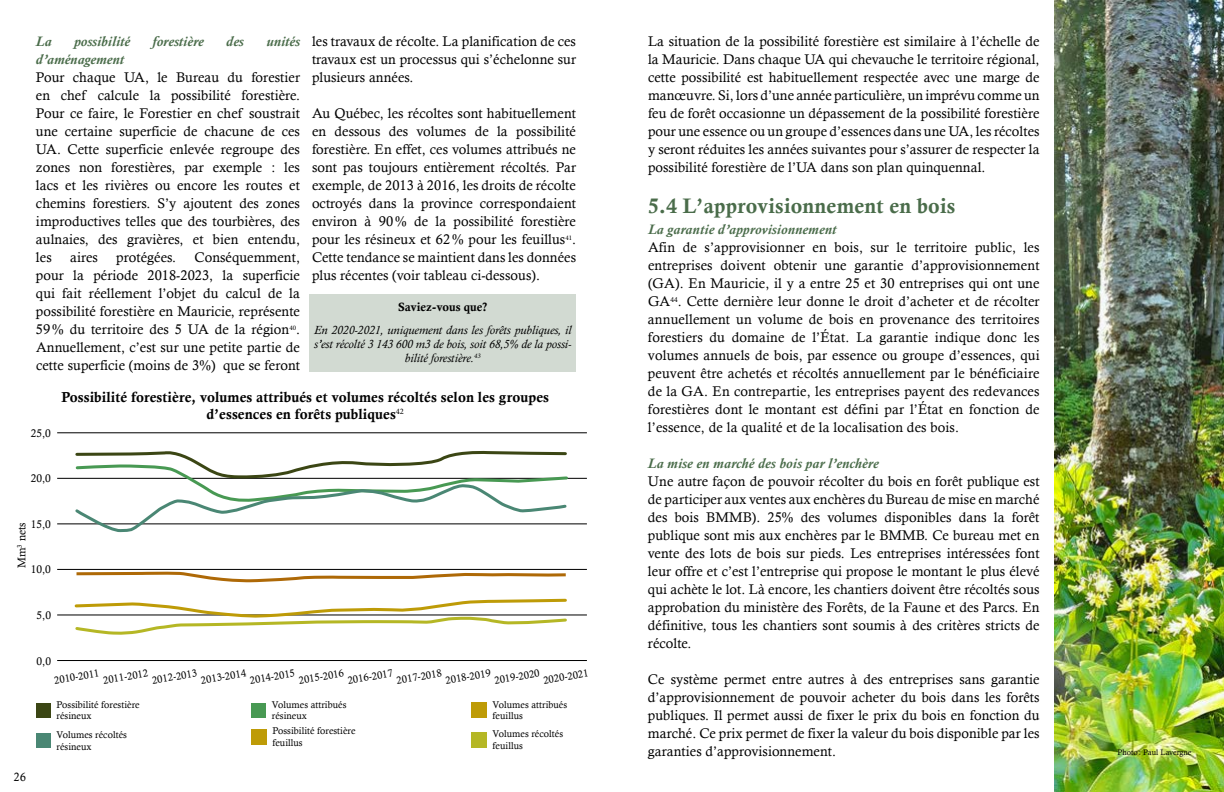
<style>
.page{position:relative;width:1224px;height:792px;background:#fff}
.page>*{position:absolute;margin:0;border:0;box-sizing:border-box;transform-origin:0 0}
.t1{font:21px "Calis MT Bol";letter-spacing:.01em;color:#4a6c4a}
.t2{font:14.4px/17.3px "Calis MT Bol";letter-spacing:.005em;color:#000;text-align:center}
.t3{font:14px/18px "Calisto";letter-spacing:.005em;color:#000;text-align:justify}
.t4{font:italic 700 14px "Calisto";letter-spacing:.01em;color:#4a6c4a}
.t5{font:italic 12px/14.4px "Calisto";letter-spacing:.005em;color:#000;text-align:center}
.t6{font:12px "Calis MT Bol";letter-spacing:.005em;color:#000}
.t7{font:12px "Calisto";color:#000;scale:.95 1}
.t8{font:11.2px "Calisto";letter-spacing:.005em;color:#000}
.t9{font:11.1px "Calisto";letter-spacing:.005em;color:#000}
.t10{font:10.4px "Calisto";color:#000}
.t11{font:9.7px/11.7px "Calisto";letter-spacing:.005em;color:#000}
.t12{font:8px "Calisto";color:#000}
</style>
<div class="page">
<img style="left:1055px;top:0;width:169px;height:792px">
<hr style="left:57px;top:660px;width:530px;height:1px;background:#000">
<hr style="left:57px;top:614px;width:530px;height:1px;background:#000">
<hr style="left:57px;top:569px;width:530px;height:1px;background:#000">
<hr style="left:57px;top:523px;width:530px;height:1px;background:#000">
<hr style="left:57px;top:478px;width:530px;height:1px;background:#000">
<hr style="left:57px;top:432px;width:530px;height:1px;background:#000">
<svg style="left:74px;top:450px;width:496px;height:83px"></svg>
<svg style="left:76px;top:571px;width:490px;height:12px"></svg>
<svg style="left:73px;top:598px;width:495px;height:37px"></svg>
<div style="left:36px;top:733px;width:15px;height:15px;background:#4a8774"></div>
<div style="left:36px;top:703px;width:15px;height:14px;background:#3b4614"></div>
<div style="left:472px;top:732px;width:15px;height:15px;background:#b5b725"></div>
<div style="left:472px;top:703px;width:15px;height:15px;background:#be9b07"></div>
<div style="left:251px;top:703px;width:15px;height:14px;background:#489953"></div>
<div style="left:251px;top:729px;width:15px;height:15px;background:#be9b07"></div>
<div style="left:310px;top:294px;width:266px;height:77px;background:#d2dad2"></div>
<p class="t4" style="left:36px;top:33px;width:17px">La</p>
<p class="t4" style="left:74px;top:33px;width:57px">possibilité</p>
<p class="t4" style="left:153px;top:33px;width:53px">forestière</p>
<p class="t4" style="left:226px;top:33px;width:19px">des</p>
<p class="t4" style="left:266px;top:33px;width:35px">unités</p>
<p class="t4" style="left:36px;top:51px;width:90px">d’aménagement</p>
<p class="t3" style="left:36px;top:68px;width:266px">Pour chaque UA, le Bureau du forestier en chef calcule la possibilité forestière.<br>Pour ce faire, le Forestier en chef soustrait une certaine superficie de chacune de ces UA. Cette superficie enlevée regroupe des zones non forestières, par exemple : les lacs et les rivières ou encore les routes et chemins forestiers. S’y ajoutent des zones improductives telles que des tourbières, des aulnaies, des gravières, et bien entendu, les</p>
<p class="t3" style="left:70px;top:248px;width:29px">aires</p>
<p class="t3" style="left:116px;top:248px;width:61px">protégées.</p>
<p class="t3" style="left:36px;top:248px;width:266px;text-indent:159px">Conséquemment, pour la période 2018-2023, la superficie qui fait réellement l’objet du calcul de la possibilité forestière en Mauricie, représente 59% du territoire des 5 UA de la région<sup>40</sup>.<br>Annuellement, c’est sur une petite partie de cette superficie (moins de 3%) que se feront</p>
<p class="t3" style="left:312px;top:32px;width:266px">les travaux de récolte. La planification de ces travaux est un processus qui s’échelonne sur plusieurs années.</p>
<p class="t3" style="left:312px;top:104px;width:266px">Au Québec, les récoltes sont habituellement en dessous des volumes de la possibilité forestière. En effet, ces volumes attribués ne sont pas toujours entièrement récoltés. Par exemple, de 2013 à 2016, les droits de récolte octroyés dans la province correspondaient environ à 90% de la possibilité forestière pour les résineux et 62% pour les feuillus<sup>41</sup>.<br>Cette tendance se maintient dans les données plus récentes (voir tableau ci-dessous).</p>
<p class="t6" style="left:398px;top:300px;width:91px">Saviez-vous que?</p>
<p class="t5" style="left:314px;top:322px;width:259px">En 2020-2021, uniquement dans les forêts publiques, il s’est récolté 3 143 600 m3 de bois, soit 68,5% de la possi&shy;bilité forestière.<sup>43</sup></p>
<p class="t9" style="left:31px;top:427px;width:22px">25,0</p>
<p class="t2" style="left:61px;top:388px;width:489px">Possibilité forestière, volumes attribués et volumes récoltés selon les groupes d’essences en forêts publiques<sup>42</sup></p>
<p class="t9" style="left:31px;top:472px;width:22px">20,0</p>
<p class="t9" style="left:31px;top:518px;width:22px">15,0</p>
<p class="t8" style="left:15px;top:568px;width:47px;rotate:-90deg">Mm<sup>3</sup> nets</p>
<p class="t9" style="left:31px;top:563px;width:22px">10,0</p>
<p class="t9" style="left:36px;top:609px;width:16px">5,0</p>
<p class="t9" style="left:36px;top:654px;width:16px">0,0</p>
<p class="t10" style="left:53px;top:675px;width:47px;rotate:-10deg">2010-2011</p>
<p class="t10" style="left:102px;top:675px;width:47px;rotate:-10deg">2011-2012</p>
<p class="t10" style="left:151px;top:675px;width:47px;rotate:-10deg">2012-2013</p>
<p class="t10" style="left:200px;top:675px;width:47px;rotate:-10deg">2013-2014</p>
<p class="t10" style="left:249px;top:675px;width:47px;rotate:-10deg">2014-2015</p>
<p class="t10" style="left:298px;top:675px;width:47px;rotate:-10deg">2015-2016</p>
<p class="t10" style="left:347px;top:675px;width:47px;rotate:-10deg">2016-2017</p>
<p class="t10" style="left:396px;top:675px;width:47px;rotate:-10deg">2017-2018</p>
<p class="t10" style="left:445px;top:675px;width:47px;rotate:-10deg">2018-2019</p>
<p class="t10" style="left:493px;top:675px;width:47px;rotate:-10deg">2019-2020</p>
<p class="t10" style="left:542px;top:675px;width:47px;rotate:-10deg">2020-2021</p>
<p class="t7" style="left:14px;top:770px;width:14px">26</p>
<p class="t11" style="left:57px;top:698px;width:85px">Possibilité forestière résineux</p>
<p class="t11" style="left:57px;top:729px;width:72px">Volumes récoltés résineux</p>
<p class="t11" style="left:272px;top:698px;width:76px">Volumes attribués résineux</p>
<p class="t11" style="left:272px;top:725px;width:85px">Possibilité forestière feuillus</p>
<p class="t11" style="left:493px;top:698px;width:76px">Volumes attribués feuillus</p>
<p class="t11" style="left:493px;top:728px;width:72px">Volumes récoltés feuillus</p>
<p class="t3" style="left:648px;top:32px;width:393px">La situation de la possibilité forestière est similaire à l’échelle de la Mauricie. Dans chaque UA qui chevauche le territoire régional, cette possibilité est habituellement respectée avec une marge de manœuvre. Si, lors d’une année particulière, un imprévu comme un feu de forêt occasionne un dépassement de la possibilité forestière pour une essence ou un groupe d’essences dans une UA, les récoltes y seront réduites les années suivantes pour s’assurer de respecter la possibilité forestière de l’UA dans son plan quinquennal.</p>
<h1 class="t1" style="left:648px;top:194px;width:309px">5.4 L’approvisionnement en bois</h1>
<p class="t4" style="left:648px;top:221px;width:190px">La garantie d’approvisionnement</p>
<p class="t3" style="left:648px;top:238px;width:393px">Afin de s’approvisionner en bois, sur le territoire public, les entreprises doivent obtenir une garantie d’approvisionnement (GA). En Mauricie, il y a entre 25 et 30 entreprises qui ont une GA<sup>44</sup>. Cette dernière leur donne le droit d’acheter et de récolter annuellement un volume de bois en provenance des territoires forestiers du domaine de l’État. La garantie indique donc les volumes annuels de bois, par essence ou groupe d’essences, qui peuvent être achetés et récoltés annuellement par le bénéficiaire de la GA. En contrepartie, les entreprises payent des redevances forestières dont le montant est défini par l’État en fonction de l’essence, de la qualité et de la localisation des bois.</p>
<p class="t4" style="left:648px;top:455px;width:232px">La mise en marché des bois par l’enchère</p>
<p class="t3" style="left:648px;top:472px;width:393px">Une autre façon de pouvoir récolter du bois en forêt publique est de participer aux ventes aux enchères du Bureau de mise en marché des bois BMMB). 25% des volumes disponibles dans la forêt publique sont mis aux enchères par le BMMB. Ce bureau met en vente des lots de bois sur pieds. Les entreprises intéressées font leur offre et c’est l’entreprise qui propose le montant le plus élevé qui achète le lot. Là encore, les chantiers doivent être récoltés sous approbation du ministère des Forêts, de la Faune et des Parcs. En définitive, tous les chantiers sont soumis à des critères stricts de récolte.</p>
<p class="t3" style="left:648px;top:670px;width:393px">Ce système permet entre autres à des entreprises sans garantie d’approvisionnement de pouvoir acheter du bois dans les forêts publiques. Il permet aussi de fixer le prix du bois en fonction du marché. Ce prix permet de fixer la valeur du bois disponible par les garanties d’approvisionnement.</p>
<p class="t12" style="left:1117px;top:748px;width:76px">Photo: Paul Lavergne</p>
</div>
